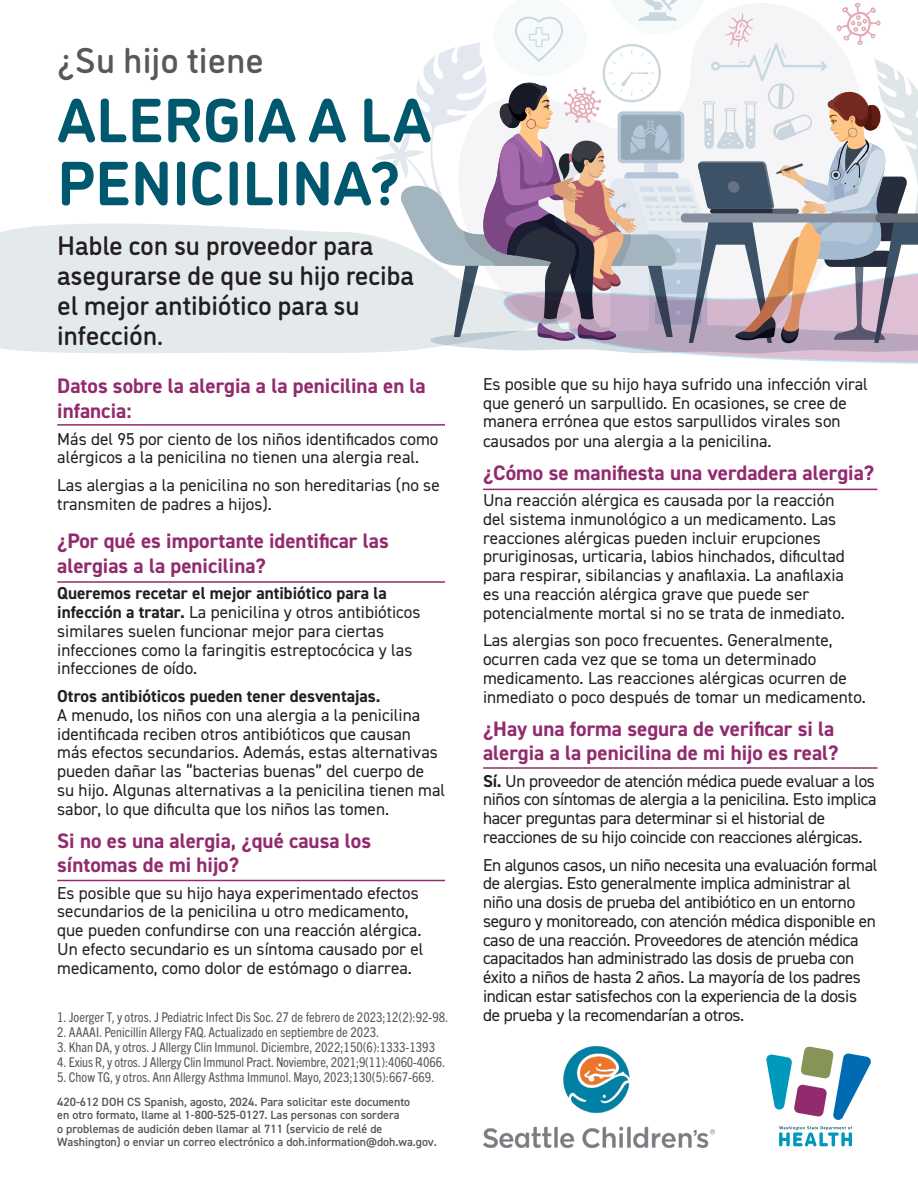
<style>
.page{position:relative;width:918px;height:1188px;background:#fff}
.page>*{position:absolute;margin:0;border:0;box-sizing:border-box;transform-origin:0 0}
.t1{font:700 62.4px/63px "DI Nosaur";color:#00586f}
.t2{font:500 36px "DI Nosaur";color:#57585a}
.t3{font:500 27px/30px "DI Nosaur";letter-spacing:-.01em;color:#231f20}
.t4{font:700 21px/25.5px "DIN2014";color:#922b6e}
.t5{font:17.25px/18.8px "DIN2014";color:#231f20}
.t6{font:17.25px/18.8px "DIN2014";letter-spacing:-.02em;color:#231f20}
.t7{font:condensed 13.5px "Trade Gothic Next SR Pro";color:#57585a}
.t8{font:600 12px/13.5px "DIN2014";color:#57585a}
.s1{font-weight:700}
</style>
<div class="page">
<div style="left:0;top:223px;width:375px;height:131px;background:#e4e9ec"></div>
<svg style="left:375px;top:0;width:543px;height:364px"></svg>
<svg style="left:766px;top:1047px;width:105px;height:73px"></svg>
<svg style="left:779px;top:1126px;width:73px;height:20px"></svg>
<hr style="left:483px;top:489px;width:394px;height:1px;background:#922b6e">
<hr style="left:483px;top:767px;width:394px;height:2px;background:#922b6e">
<hr style="left:57px;top:424px;width:388px;height:2px;background:#922b6e">
<hr style="left:57px;top:581px;width:388px;height:2px;background:#922b6e">
<hr style="left:57px;top:880px;width:388px;height:1px;background:#922b6e">
<img style="left:483px;top:1047px;width:231px;height:100px">
<p class="t2" style="left:57px;top:35px;width:208px">¿Su hijo tiene</p>
<p class="t1" style="left:57px;top:84px;width:376px">ALERGIA A LA<br>PENICILINA?</p>
<p class="t3" style="left:57px;top:229px;width:358px">Hable con su proveedor para asegurarse de que su hijo reciba el mejor antibiótico para su infección.</p>
<p class="t4" style="left:57px;top:373px;width:370px">Datos sobre la alergia a la penicilina en la infancia:</p>
<p class="t5" style="left:57px;top:429px;width:383px">Más del 95 por ciento de los niños identificados como alérgicos a la penicilina no tienen una alergia real.</p>
<p class="t5" style="left:57px;top:475px;width:384px">Las alergias a la penicilina no son hereditarias (no se transmiten de padres a hijos).</p>
<p class="t4" style="left:57px;top:527px;width:333px">¿Por qué es importante identificar las alergias a la penicilina?</p>
<p class="t5" style="left:57px;top:584px;width:365px"><span class="s1">Queremos recetar el mejor antibiótico para la infección a tratar.</span> La penicilina y otros antibióticos similares suelen funcionar mejor para ciertas infecciones como la faringitis estreptocócica y las infecciones de oído.</p>
<p class="t5" style="left:57px;top:687px;width:390px"><span class="s1">Otros antibióticos pueden tener desventajas.<br></span>A menudo, los niños con una alergia a la penicilina identificada reciben otros antibióticos que causan más efectos secundarios. Además, estas alternativas pueden dañar las “bacterias buenas” del cuerpo de su hijo. Algunas alternativas a la penicilina tienen mal sabor, lo que dificulta que los niños las tomen.</p>
<p class="t4" style="left:57px;top:829px;width:315px;line-height:24px">Si no es una alergia, ¿qué causa los síntomas de mi hijo?</p>
<p class="t5" style="left:57px;top:883px;width:368px">Es posible que su hijo haya experimentado efectos secundarios de la penicilina u otro medicamento, que pueden confundirse con una reacción alérgica.<br>Un efecto secundario es un síntoma causado por el medicamento, como dolor de estómago o diarrea.</p>
<p class="t5" style="left:483px;top:374px;width:386px">Es posible que su hijo haya sufrido una infección viral que generó un sarpullido. En ocasiones, se cree de manera errónea que estos sarpullidos virales son causados por una alergia a la penicilina.</p>
<p class="t4" style="left:483px;top:460px;width:393px">¿Cómo se manifiesta una verdadera alergia?</p>
<p class="t5" style="left:483px;top:491px;width:363px">Una reacción alérgica es causada por la reacción del sistema inmunológico a un medicamento. Las reacciones alérgicas pueden incluir erupciones pruriginosas, urticaria, labios hinchados, dificultad para respirar, sibilancias y anafilaxia. La anafilaxia es una reacción alérgica grave que puede ser potencialmente mortal si no se trata de inmediato.</p>
<p class="t5" style="left:483px;top:631px;width:384px">Las alergias son poco frecuentes. Generalmente, ocurren cada vez que se toma un determinado medicamento. Las reacciones alérgicas ocurren de inmediato o poco después de tomar un medicamento.</p>
<p class="t4" style="left:483px;top:717px;width:357px;line-height:24px">¿Hay una forma segura de verificar si la alergia a la penicilina de mi hijo es real?</p>
<p class="t6" style="left:483px;top:771px;width:395px"><span class="s1">Sí.</span> Un proveedor de atención médica puede evaluar a los niños con síntomas de alergia a la penicilina. Esto implica hacer preguntas para determinar si el historial de reacciones de su hijo coincide con reacciones alérgicas.</p>
<p class="t6" style="left:483px;top:855px;width:396px">En algunos casos, un niño necesita una evaluación formal de alergias. Esto generalmente implica administrar al niño una dosis de prueba del antibiótico en un entorno seguro y monitoreado, con atención médica disponible en caso de una reacción. Proveedores de atención médica capacitados han administrado las dosis de prueba con éxito a niños de hasta 2 años. La mayoría de los padres indican estar satisfechos con la experiencia de la dosis</p>
<p class="t7" style="left:57px;top:1008px;width:393px">1. Joerger T, y otros. J Pediatric Infect Dis Soc. 27 de febrero de 2023;12(2):92-98.</p>
<p class="t6" style="left:483px;top:1005px;width:263px">de prueba y la recomendarían a otros.</p>
<p class="t7" style="left:57px;top:1023px;width:324px">2. AAAAI. Penicillin Allergy FAQ. Actualizado en septiembre de 2023.</p>
<p class="t7" style="left:57px;top:1038px;width:379px">3. Khan DA, y otros. J Allergy Clin Immunol. Diciembre, 2022;150(6):1333-1393</p>
<p class="t7" style="left:57px;top:1053px;width:390px">4. Exius R, y otros. J Allergy Clin Immunol Pract. Noviembre, 2021;9(11):4060-4066.</p>
<p class="t7" style="left:57px;top:1068px;width:379px">5. Chow TG, y otros. Ann Allergy Asthma Immunol. Mayo, 2023;130(5):667-669.</p>
<p class="t8" style="left:57px;top:1095px;width:381px">420-612 DOH CS Spanish, agosto, 2024. Para solicitar este documento<br>en otro formato, llame al 1-800-525-0127. Las personas con sordera<br>o problemas de audición deben llamar al 711 (servicio de relé de Washington) o enviar un correo electrónico a doh.information@doh.wa.gov.</p>
</div>
